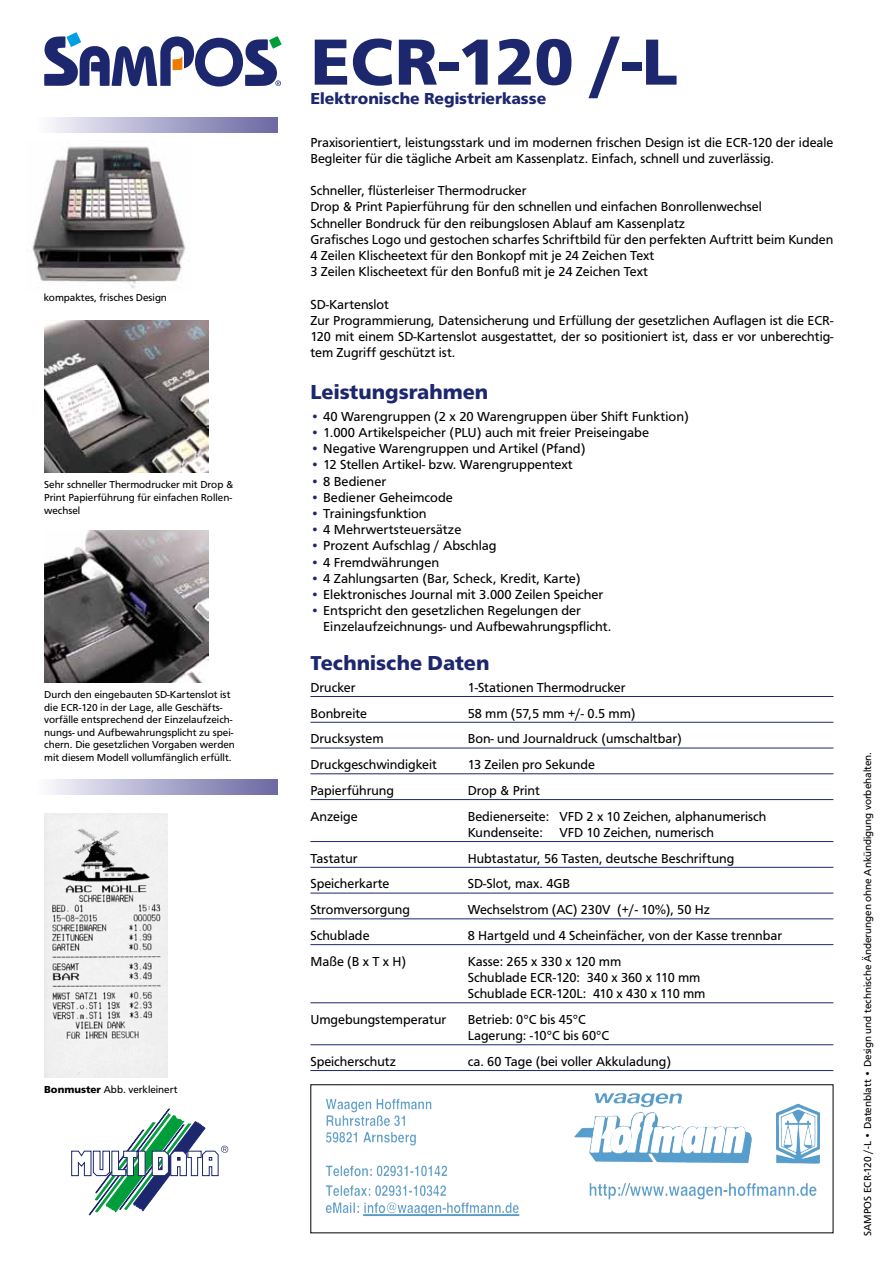
<style>
.page{position:relative;width:893px;height:1263px;background:#fff}
.page>*{position:absolute;margin:0;border:0;box-sizing:border-box;transform-origin:0 0}
.t1{font:700 67.5px "Frutus T";color:#1d276d}
.t2{font:700 21px "Frutus T";color:#1d276d}
.t3{font:700 16.5px "Frutus T";color:#1d276d}
.t4{font:13.5px/16.2px "Frutus T";color:#000}
.t5{font:10.5px/12.6px "Frutus T";color:#000}
.s1{font-weight:700}
.s2{color:#1d276d}
</style>
<div class="page">
<svg style="left:71px;top:1109px;width:157px;height:106px"></svg>
<hr style="left:310px;top:696px;width:523px;height:1px;background:#1d276d">
<hr style="left:310px;top:722px;width:523px;height:1px;background:#1d276d">
<hr style="left:310px;top:748px;width:523px;height:1px;background:#1d276d">
<hr style="left:310px;top:773px;width:523px;height:1px;background:#1d276d">
<hr style="left:310px;top:799px;width:523px;height:1px;background:#1d276d">
<hr style="left:310px;top:841px;width:523px;height:1px;background:#1d276d">
<hr style="left:310px;top:867px;width:523px;height:1px;background:#1d276d">
<hr style="left:310px;top:893px;width:523px;height:1px;background:#1d276d">
<hr style="left:310px;top:918px;width:523px;height:1px;background:#1d276d">
<hr style="left:310px;top:944px;width:523px;height:1px;background:#1d276d">
<hr style="left:310px;top:1002px;width:523px;height:1px;background:#1d276d">
<hr style="left:310px;top:1044px;width:523px;height:1px;background:#1d276d">
<hr style="left:310px;top:1070px;width:523px;height:1px;background:#1d276d">
<svg style="left:44px;top:32px;width:238px;height:55px"></svg>
<svg style="left:51px;top:117px;width:226px;height:15px;background:#adabcd"></svg>
<svg style="left:51px;top:780px;width:226px;height:14px;background:#adabcd"></svg>
<img style="left:44px;top:813px;width:123px;height:264px">
<img style="left:32px;top:146px;width:155px;height:142px">
<img style="left:44px;top:321px;width:164px;height:152px">
<img style="left:44px;top:530px;width:164px;height:152px">
<img style="left:325px;top:1093px;width:496px;height:123px">
<p class="t5" style="left:44px;top:291px;width:125px">kompaktes, frisches Design</p>
<p class="t5" style="left:44px;top:478px;width:191px">Sehr schneller Thermodrucker mit Drop &amp;<br>Print Papierführung für einfachen Rollen&shy;wechsel</p>
<p class="t5" style="left:44px;top:688px;width:192px">Durch den eingebauten SD-Kartenslot ist die ECR-120 in der Lage, alle Geschäfts&shy;vorfälle entsprechend der Einzelaufzeich&shy;nungs- und Aufbewahrungsplicht zu spei&shy;chern. Die gesetzlichen Vorgaben werden mit diesem Modell vollumfänglich erfüllt.</p>
<p class="t5" style="left:44px;top:1082px;width:135px"><span class="s1">Bonmuster</span> Abb. verkleinert</p>
<h1 class="t1" style="left:310px;top:23px;width:369px">ECR-120 /-L</h1>
<p class="t3" style="left:310px;top:89px;width:237px">Elektronische Registrierkasse</p>
<p class="t4" style="left:310px;top:134px;width:525px">Praxisorientiert, leistungsstark und im modernen frischen Design ist die ECR-120 der ideale<br>Begleiter für die tägliche Arbeit am Kassenplatz. Einfach, schnell und zuverlässig.</p>
<p class="t4" style="left:310px;top:182px;width:524px">Schneller, flüsterleiser Thermodrucker<br>Drop &amp; Print Papierführung für den schnellen und einfachen Bonrollenwechsel<br>Schneller Bondruck für den reibungslosen Ablauf am Kassenplatz<br>Grafisches Logo und gestochen scharfes Schriftbild für den perfekten Auftritt beim Kunden 4 Zeilen Klischeetext für den Bonkopf mit je 24 Zeichen Text<br>3 Zeilen Klischeetext für den Bonfuß mit je 24 Zeichen Text</p>
<p class="t4" style="left:310px;top:296px;width:525px">SD-Kartenslot<br>Zur Programmierung, Datensicherung und Erfüllung der gesetzlichen Auflagen ist die ECR-120 mit einem SD-Kartenslot ausgestattet, der so positioniert ist, dass er vor unberechtig&shy;tem Zugriff geschützt ist.</p>
<h2 class="t2" style="left:310px;top:379px;width:179px">Leistungsrahmen</h2>
<p class="t4" style="left:310px;top:408px;width:380px"><span class="s2">•</span> 40 Warengruppen (2 x 20 Warengruppen über Shift Funktion)</p>
<p class="t4" style="left:310px;top:424px;width:340px"><span class="s2">•</span> 1.000 Artikelspeicher (PLU) auch mit freier Preiseingabe</p>
<p class="t4" style="left:310px;top:440px;width:277px"><span class="s2">•</span> Negative Warengruppen und Artikel (Pfand)</p>
<p class="t4" style="left:310px;top:457px;width:264px"><span class="s2">•</span> 12 Stellen Artikel- bzw. Warengruppentext</p>
<p class="t4" style="left:310px;top:473px;width:77px"><span class="s2">•</span> 8 Bediener</p>
<p class="t4" style="left:310px;top:489px;width:144px"><span class="s2">•</span> Bediener Geheimcode</p>
<p class="t4" style="left:310px;top:505px;width:118px"><span class="s2">•</span> Trainingsfunktion</p>
<p class="t4" style="left:310px;top:521px;width:152px"><span class="s2">•</span> 4 Mehrwertsteuersätze</p>
<p class="t4" style="left:310px;top:538px;width:188px"><span class="s2">•</span> Prozent Aufschlag / Abschlag</p>
<p class="t4" style="left:310px;top:554px;width:130px"><span class="s2">•</span> 4 Fremdwährungen</p>
<p class="t4" style="left:310px;top:570px;width:272px"><span class="s2">•</span> 4 Zahlungsarten (Bar, Scheck, Kredit, Karte)</p>
<p class="t4" style="left:310px;top:586px;width:295px"><span class="s2">•</span> Elektronisches Journal mit 3.000 Zeilen Speicher</p>
<p class="t4" style="left:323px;top:602px;width:290px;text-indent:-13px"><span class="s2">•</span> Entspricht den gesetzlichen Regelungen der<br>Einzelaufzeichnungs- und Aufbewahrungspflicht.</p>
<h2 class="t2" style="left:310px;top:651px;width:181px">Technische Daten</h2>
<p class="t4" style="left:310px;top:679px;width:47px">Drucker</p>
<p class="t4" style="left:468px;top:679px;width:159px">1-Stationen Thermodrucker</p>
<p class="t4" style="left:310px;top:705px;width:58px">Bonbreite</p>
<p class="t4" style="left:468px;top:705px;width:169px">58 mm (57,5 mm +/- 0.5 mm)</p>
<p class="t4" style="left:310px;top:731px;width:75px">Drucksystem</p>
<p class="t4" style="left:468px;top:731px;width:216px">Bon- und Journaldruck (umschaltbar)</p>
<p class="t4" style="left:310px;top:756px;width:128px">Druckgeschwindigkeit</p>
<p class="t4" style="left:468px;top:756px;width:129px">13 Zeilen pro Sekunde</p>
<p class="t4" style="left:310px;top:782px;width:85px">Papierführung</p>
<p class="t4" style="left:468px;top:782px;width:74px">Drop &amp; Print</p>
<p class="t4" style="left:310px;top:808px;width:49px">Anzeige</p>
<p class="t4" style="left:468px;top:808px;width:300px">Bedienerseite: VFD 2 x 10 Zeichen, alphanumerisch<br>Kundenseite: VFD 10 Zeichen, numerisch</p>
<p class="t4" style="left:310px;top:850px;width:49px">Tastatur</p>
<p class="t4" style="left:468px;top:850px;width:268px">Hubtastatur, 56 Tasten, deutsche Beschriftung</p>
<p class="t4" style="left:310px;top:876px;width:81px">Speicherkarte</p>
<p class="t4" style="left:468px;top:876px;width:104px">SD-Slot, max. 4GB</p>
<p class="t4" style="left:310px;top:901px;width:101px">Stromversorgung</p>
<p class="t4" style="left:468px;top:901px;width:244px">Wechselstrom (AC) 230V (+/- 10%), 50 Hz</p>
<p class="t4" style="left:310px;top:927px;width:61px">Schublade</p>
<p class="t4" style="left:468px;top:927px;width:316px">8 Hartgeld und 4 Scheinfächer, von der Kasse trennbar</p>
<p class="t4" style="left:310px;top:953px;width:97px">Maße (B x T x H)</p>
<p class="t4" style="left:468px;top:953px;width:239px">Kasse: 265 x 330 x 120 mm<br>Schublade ECR-120: 340 x 360 x 110 mm<br>Schublade ECR-120L: 410 x 430 x 110 mm</p>
<p class="t4" style="left:310px;top:1011px;width:137px">Umgebungstemperatur</p>
<p class="t4" style="left:468px;top:1011px;width:143px">Betrieb: 0°C bis 45°C<br>Lagerung: -10°C bis 60°C</p>
<p class="t4" style="left:310px;top:1053px;width:87px">Speicherschutz</p>
<p class="t4" style="left:468px;top:1053px;width:205px">ca. 60 Tage (bei voller Akkuladung)</p>
<p class="t5" style="left:861px;top:1236px;width:485px;rotate:-90deg">SAMPOS ECR-120 /-L • Datenblatt • Design und technische Änderungen ohne Ankündigung vorbehalten.</p>
</div>
